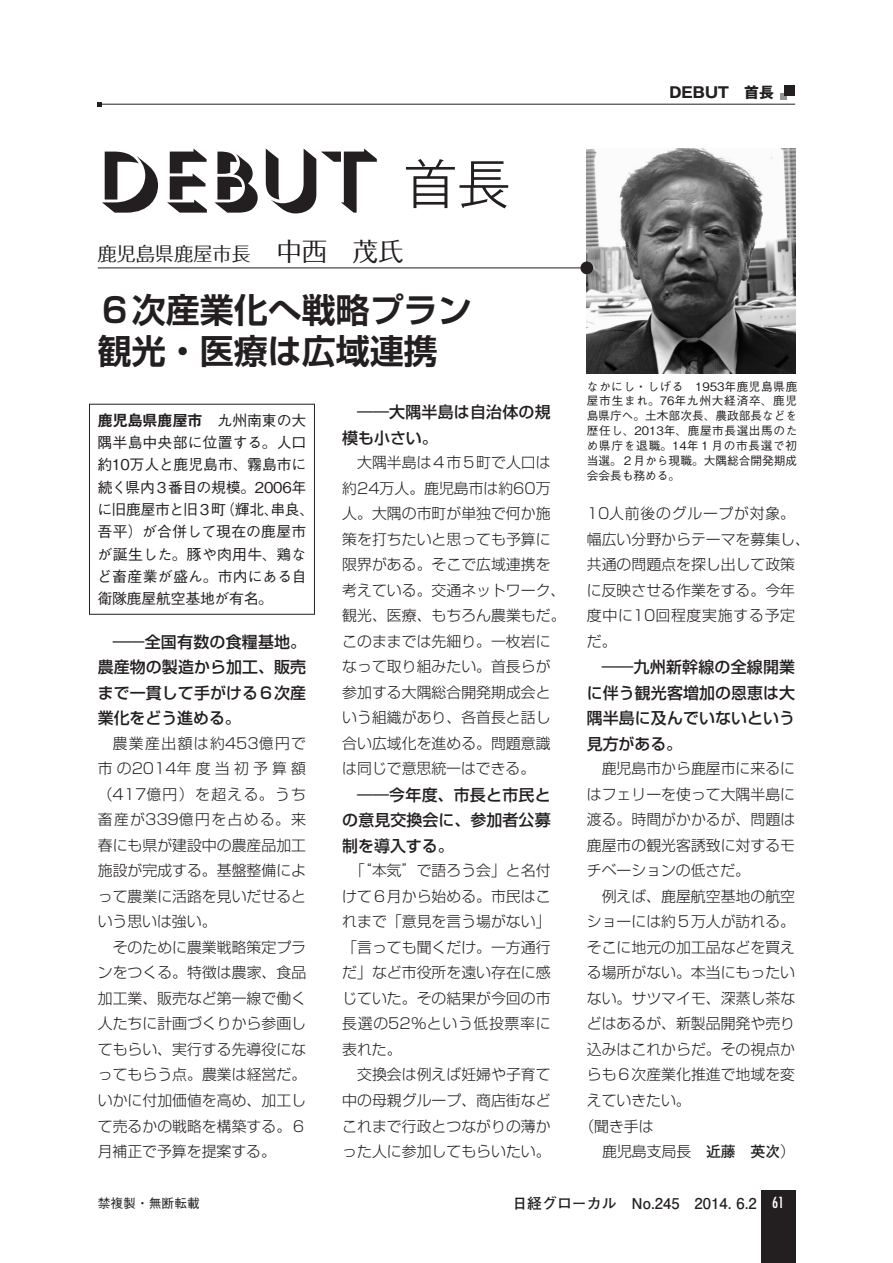
<style>
.page{position:relative;width:893px;height:1263px;background:#fff}
.page>*{position:absolute;margin:0;border:0;box-sizing:border-box;transform-origin:0 0}
.t1{font:85.05px "Gill Sans Std Light Shadowed";letter-spacing:-.005em;color:#231f20}
.t2{font:300 53.1px "Gothic MB101 Pro";color:#231f20}
.タイトル{font:700 34.05px "Shin Go Pro De";color:#231f20}
.名前{font:19.2px "Folk Pro";color:#231f20}
.小見出し{font:500 15.9px/25.5px "Shin Go Pro";letter-spacing:.005em;color:#231f20;text-align:justify}
.本文{font:300 14.85px/25.5px "Shin Go Pro";color:#231f20;text-align:justify}
.自治体の概要{font:500 14.85px/22.4px "Gothic BBB Pro";letter-spacing:-.01em;color:#231f20}
.t3{font:700 14.85px "Futo Go B101 Pro";color:#231f20}
.柱-右{font:700 14.85px "Gothic MB101 Pro";color:#231f20}
.t4{font:condensed 14.85px "Futura Std";color:#fff}
.t5{font:500 12.75px "Gothic BBB Pro";color:#231f20}
.首長-略歴{font:500 11.7px/14.9px "Gothic BBB Pro";color:#231f20;text-align:justify}
.s1{font-size:25.5px}
.s2{font-family:"Gothic MB101 Pro De";font-weight:700}
.s3{font-family:"Futo Go B101 Pro";font-weight:700}
</style>
<div class="page">
<hr style="left:98px;top:104px;width:697px;height:1px;background:#231f20">
<svg style="left:98px;top:102px;width:4px;height:4px"></svg>
<div style="left:780px;top:94px;width:7px;height:6px;background:#939598"></div>
<div style="left:784px;top:85px;width:11px;height:11px;background:#231f20"></div>
<div style="left:761px;top:1191px;width:34px;height:72px;background:#231f20"></div>
<img style="left:587px;top:149px;width:208px;height:225px">
<hr style="left:98px;top:268px;width:489px;height:1px;background:#231f20">
<div style="left:580px;top:261px;width:13px;height:13px;background:#231f20;border-radius:50%"></div>
<div style="left:89px;top:404px;width:226px;height:210px;border:1px solid #231f20"></div>
<p class="t1" style="left:98px;top:123px;width:282px">DEBUT</p>
<p class="t2" style="left:404px;top:140px;width:108px">首長</p>
<p class="名前" style="left:98px;top:237px;width:308px">鹿児島県鹿屋市長<span class="s1">　中西　茂氏</span></p>
<p class="タイトル" style="left:98px;top:282px;width:376px">６次産業化へ戦略プラン</p>
<p class="タイトル" style="left:98px;top:323px;width:342px">観光・医療は広域連携</p>
<p class="自治体の概要" style="left:97px;top:407px;width:219px"><span class="s2">鹿児島県鹿屋市</span>　九州南東の大隅半島中央部に位置する。人口約10万人と鹿児島市、霧島市に続く県内３番目の規模。2006年に旧鹿屋市と旧３町（輝北、串良、吾平）が合併して現在の鹿屋市が誕生した。豚や肉用牛、鶏など畜産業が盛ん。市内にある自衛隊鹿屋航空基地が有名。</p>
<p class="小見出し" style="left:98px;top:627px;width:210px;text-indent:15px">――全国有数の食糧基地。農産物の製造から加工、販売まで一貫して手がける６次産業化をどう進める。</p>
<p class="本文" style="left:98px;top:728px;width:210px;text-indent:15px">農業産出額は約453億円で市の2014年度当初予算額（417億円）を超える。うち畜産が339億円を占める。来春にも県が建設中の農産品加工施設が完成する。基盤整備によって農業に活路を見いだせるという思いは強い。</p>
<p class="本文" style="left:98px;top:933px;width:210px;text-indent:15px">そのために農業戦略策定プランをつくる。特徴は農家、食品加工業、販売など第一線で働く人たちに計画づくりから参画してもらい、実行する先導役になってもらう点。農業は経営だ。いかに付加価値を高め、加工して売るかの戦略を構築する。６月補正で予算を提案する。</p>
<p class="小見出し" style="left:342px;top:397px;width:210px;text-indent:15px">――大隅半島は自治体の規模も小さい。</p>
<p class="本文" style="left:342px;top:448px;width:225px;text-align:left;text-indent:15px">大隅半島は４市５町で人口は約24万人。鹿児島市は約60万人。大隅の市町が単独で何か施策を打ちたいと思っても予算に限界がある。そこで広域連携を考えている。交通ネットワーク、観光、医療、もちろん農業もだ。このままでは先細り。一枚岩になって取り組みたい。首長らが参加する大隅総合開発期成会という組織があり、各首長と話し合い広域化を進める。問題意識は同じで意思統一はできる。</p>
<p class="小見出し" style="left:342px;top:780px;width:210px;text-indent:15px">――今年度、市長と市民との意見交換会に、参加者公募制を導入する。</p>
<p class="本文" style="left:342px;top:856px;width:210px;text-indent:7px">「“本気”で語ろう会」と名付けて６月から始める。市民はこれまで「意見を言う場がない」「言っても聞くだけ。一方通行だ」など市役所を遠い存在に感じていた。その結果が今回の市長選の52％という低投票率に表れた。</p>
<p class="本文" style="left:342px;top:1060px;width:210px;text-indent:15px">交換会は例えば妊婦や子育て中の母親グループ、商店街などこれまで行政とつながりの薄かった人に参加してもらいたい。</p>
<p class="柱-右" style="left:669px;top:80px;width:106px">DEBUT　首長</p>
<p class="首長-略歴" style="left:587px;top:377px;width:212px">なかにし・しげる　1953年鹿児島県鹿屋市生まれ。76年九州大経済卒、鹿児島県庁へ。土木部次長、農政部長などを歴任し、2013年、鹿屋市長選出馬のため県庁を退職。14年１月の市長選で初当選。２月から現職。大隅総合開発期成会会長も務める。</p>
<p class="本文" style="left:587px;top:499px;width:225px;text-align:left">10人前後のグループが対象。幅広い分野からテーマを募集し、共通の問題点を探し出して政策に反映させる作業をする。今年度中に10回程度実施する予定だ。</p>
<p class="小見出し" style="left:587px;top:652px;width:210px;text-indent:15px">――九州新幹線の全線開業に伴う観光客増加の恩恵は大隅半島に及んでいないという見方がある。</p>
<p class="本文" style="left:587px;top:754px;width:210px;text-indent:15px">鹿児島市から鹿屋市に来るにはフェリーを使って大隅半島に渡る。時間がかかるが、問題は鹿屋市の観光客誘致に対するモチベーションの低さだ。</p>
<p class="本文" style="left:587px;top:882px;width:210px;text-indent:15px">例えば、鹿屋航空基地の航空ショーには約５万人が訪れる。そこに地元の加工品などを買える場所がない。本当にもったいない。サツマイモ、深蒸し茶などはあるが、新製品開発や売り込みはこれからだ。その視点からも６次産業化推進で地域を変えていきたい。</p>
<p class="本文" style="left:579px;top:1111px;width:76px">（聞き手は</p>
<p class="本文" style="left:602px;top:1137px;width:194px">鹿児島支局長　<span class="s3">近藤　英次</span>）</p>
<p class="t5" style="left:98px;top:1193px;width:104px">禁複製・無断転載</p>
<p class="t3" style="left:512px;top:1191px;width:246px">日経グローカル　No.245　2014. 6.2</p>
<p class="t4" style="left:772px;top:1194px;width:14px">61</p>
</div>
